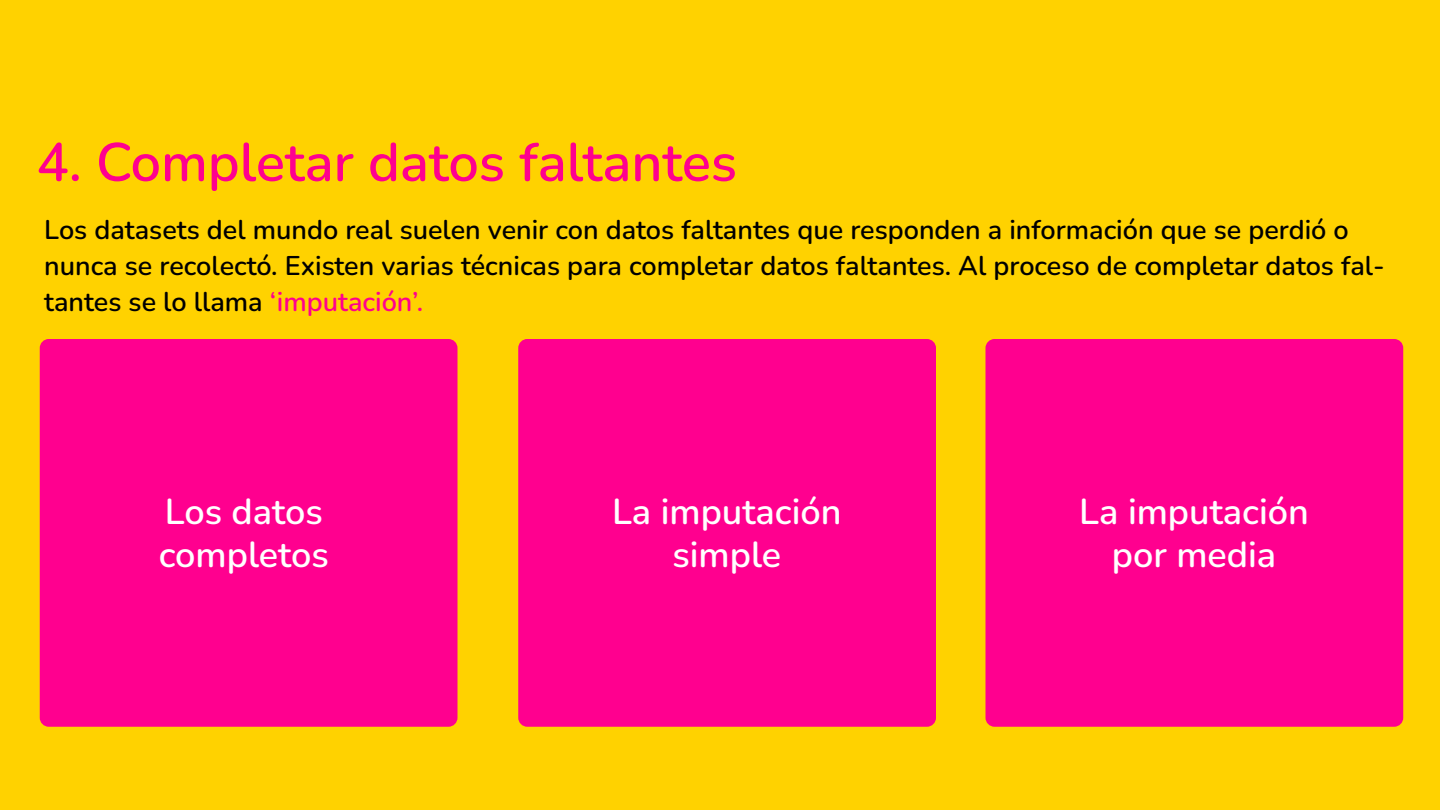
<style>
.page{position:relative;width:1440px;height:810px;background:#ffd200}
.page>*{position:absolute;margin:0;border:0;box-sizing:border-box;transform-origin:0 0}
.t1{font:200 54px "Nunito";color:#ff008f}
.t2{font:200 36px/43.2px "Nunito";color:#fff;text-align:center}
.t3{font:200 27px/36px "Nunito";color:#000}
.s1{color:#ff008f}
</style>
<div class="page">
<div style="left:40px;top:339px;width:418px;height:388px;background:#ff008f;border-radius:9px"></div>
<div style="left:518px;top:339px;width:418px;height:388px;background:#ff008f;border-radius:9px"></div>
<div style="left:986px;top:339px;width:417px;height:388px;background:#ff008f;border-radius:9px"></div>
<h1 class="t1" style="left:36px;top:125px;width:702px">4. Completar datos faltantes</h1>
<p class="t3" style="left:44px;top:211px;width:1342px">Los datasets del mundo real suelen venir con datos faltantes que responden a información que se perdió o nunca se recolectó. Existen varias técnicas para completar datos faltantes. Al proceso de completar datos fal&shy;tantes se lo llama <span class="s1">‘imputación’.</span></p>
<h2 class="t2" style="left:159px;top:489px;width:172px;text-align:left">Los datos completos</h2>
<h2 class="t2" style="left:612px;top:489px;width:231px">La imputación simple</h2>
<h2 class="t2" style="left:1079px;top:489px;width:231px">La imputación por media</h2>
</div>
